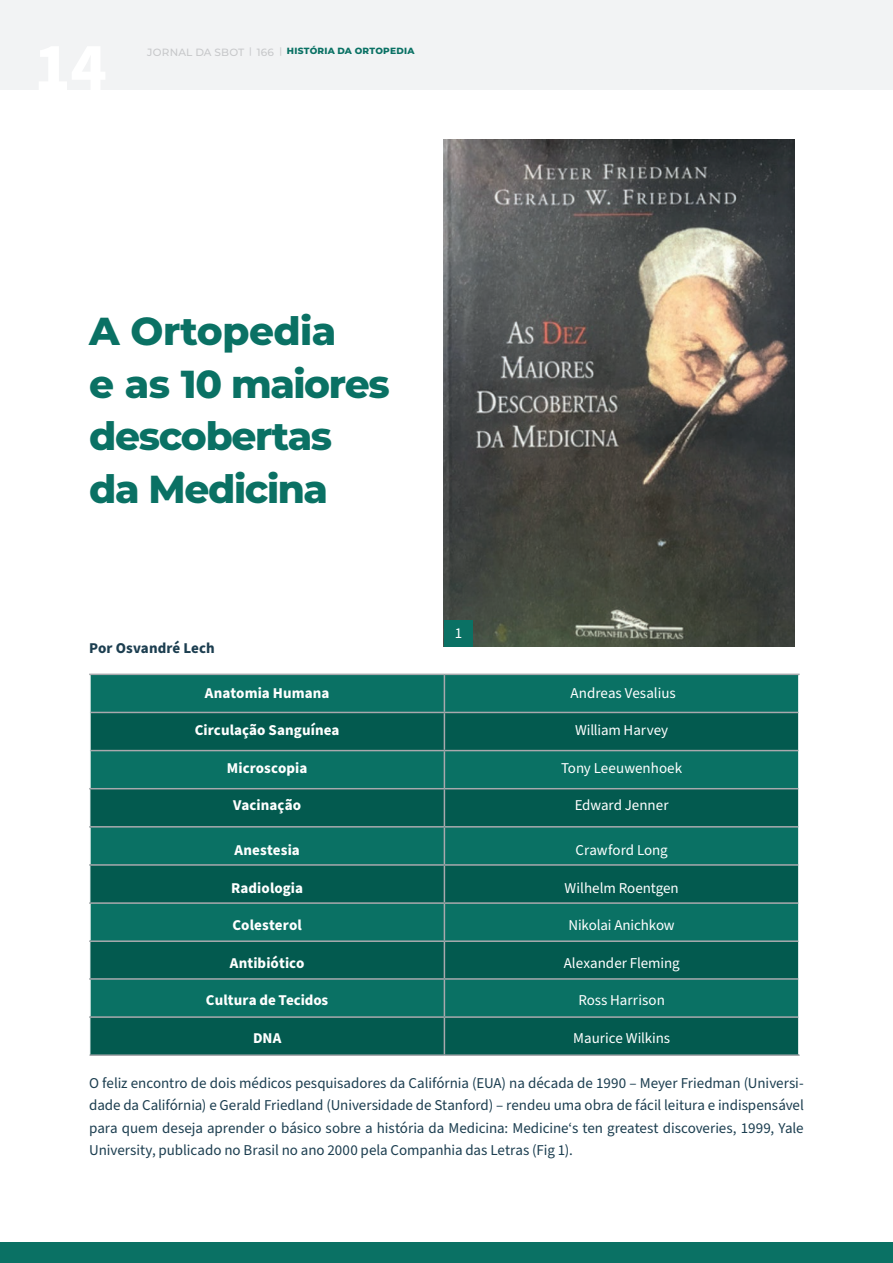
<style>
.page{position:relative;width:893px;height:1263px;background:#fff}
.page>*{position:absolute;margin:0;border:0;box-sizing:border-box;transform-origin:0 0}
.t1{font:800 39px/52.5px "Montserrat";letter-spacing:-.035em;color:#0a7164}
.t2{font:15px/22.5px "Source Sans Pro";color:#1c3e50;text-align:justify}
.t3{font:15px "Source Sans Pro";letter-spacing:-.005em;color:#fff}
.t4{font:700 15px "Source Sans Pro";letter-spacing:.005em;color:#fff}
.t5{font:700 15px "Source Sans Pro";letter-spacing:.005em;color:#1c3e50}
.t6{font:800 9px "Montserrat";letter-spacing:.03em;color:#0a7164}
.s1{font-weight:500;font-size:10.5px;color:#c7c8ca}
.s2{font-weight:500;color:#c7c8ca}
</style>
<div class="page">
<div style="left:0;top:0;width:893px;height:90px;background:#f2f3f4"></div>
<div style="left:0;top:1242px;width:893px;height:21px;background:#0a7164"></div>
<div style="left:91px;top:675px;width:707px;height:113px;background:#0a7164"></div>
<div style="left:91px;top:713px;width:707px;height:37px;background:#035a4f"></div>
<svg style="left:91px;top:789px;width:707px;height:265px;background:#066458"></svg>
<hr style="left:89px;top:674px;width:355px;height:1px;background:#a8a9ad">
<hr style="left:444px;top:674px;width:356px;height:1px;background:#a8a9ad">
<hr style="left:444px;top:675px;width:1px;height:37px;background:#a8a9ad">
<hr style="left:91px;top:712px;width:353px;height:1px;background:#a8a9ad">
<hr style="left:444px;top:712px;width:354px;height:1px;background:#a8a9ad">
<hr style="left:444px;top:713px;width:1px;height:37px;background:#a8a9ad">
<hr style="left:91px;top:750px;width:353px;height:1px;background:#a8a9ad">
<hr style="left:444px;top:750px;width:354px;height:1px;background:#a8a9ad">
<hr style="left:444px;top:751px;width:1px;height:37px;background:#a8a9ad">
<hr style="left:89px;top:788px;width:355px;height:1px;background:#a8a9ad">
<hr style="left:444px;top:788px;width:354px;height:1px;background:#a8a9ad">
<hr style="left:444px;top:789px;width:1px;height:37px;background:#a8a9ad">
<hr style="left:89px;top:826px;width:355px;height:1px;background:#a8a9ad">
<hr style="left:444px;top:826px;width:354px;height:1px;background:#a8a9ad">
<hr style="left:444px;top:827px;width:1px;height:37px;background:#a8a9ad">
<hr style="left:89px;top:864px;width:355px;height:2px;background:#a8a9ad">
<hr style="left:444px;top:864px;width:354px;height:2px;background:#a8a9ad">
<hr style="left:444px;top:866px;width:1px;height:36px;background:#a8a9ad">
<hr style="left:89px;top:902px;width:355px;height:2px;background:#a8a9ad">
<hr style="left:444px;top:902px;width:354px;height:2px;background:#a8a9ad">
<hr style="left:444px;top:904px;width:1px;height:36px;background:#a8a9ad">
<hr style="left:89px;top:940px;width:355px;height:2px;background:#a8a9ad">
<hr style="left:444px;top:940px;width:354px;height:2px;background:#a8a9ad">
<hr style="left:444px;top:942px;width:1px;height:36px;background:#a8a9ad">
<hr style="left:89px;top:978px;width:355px;height:2px;background:#a8a9ad">
<hr style="left:444px;top:978px;width:354px;height:2px;background:#a8a9ad">
<hr style="left:444px;top:980px;width:1px;height:36px;background:#a8a9ad">
<hr style="left:89px;top:1016px;width:355px;height:2px;background:#a8a9ad">
<hr style="left:444px;top:1016px;width:354px;height:2px;background:#a8a9ad">
<hr style="left:444px;top:1018px;width:1px;height:36px;background:#a8a9ad">
<hr style="left:90px;top:1054px;width:354px;height:2px;background:#a8a9ad">
<hr style="left:444px;top:1054px;width:356px;height:2px;background:#a8a9ad">
<img style="left:444px;top:139px;width:351px;height:508px">
<div style="left:444px;top:620px;width:29px;height:27px;background:#0a7164"></div>
<p class="t6" style="left:147px;top:44px;width:269px"><span class="s1">JORNAL DA SBOT</span> <span class="s2">|</span> <span class="s1">166</span> <span class="s2">|</span> HISTÓRIA DA ORTOPEDIA</p>
<h1 class="t1" style="left:89px;top:303px;width:302px">A Ortopedia<br>e as 10 maiores descobertas da Medicina</h1>
<p class="t3" style="left:455px;top:623px;width:9px">1</p>
<p class="t5" style="left:89px;top:637px;width:127px">Por Osvandré Lech</p>
<p class="t4" style="left:205px;top:682px;width:126px">Anatomia Humana</p>
<p class="t3" style="left:570px;top:683px;width:107px">Andreas Vesalius</p>
<p class="t4" style="left:195px;top:720px;width:146px">Circulação Sanguínea</p>
<p class="t3" style="left:575px;top:720px;width:95px">William Harvey</p>
<p class="t4" style="left:227px;top:757px;width:82px">Microscopia</p>
<p class="t3" style="left:561px;top:758px;width:123px">Tony Leeuwenhoek</p>
<p class="t4" style="left:233px;top:795px;width:69px">Vacinação</p>
<p class="t3" style="left:575px;top:795px;width:96px">Edward Jenner</p>
<p class="t4" style="left:234px;top:840px;width:67px">Anestesia</p>
<p class="t3" style="left:575px;top:840px;width:94px">Crawford Long</p>
<p class="t4" style="left:231px;top:877px;width:73px">Radiologia</p>
<p class="t3" style="left:565px;top:878px;width:116px">Wilhelm Roentgen</p>
<p class="t4" style="left:233px;top:915px;width:71px">Colesterol</p>
<p class="t3" style="left:569px;top:915px;width:108px">Nikolai Anichkow</p>
<p class="t4" style="left:230px;top:952px;width:76px">Antibiótico</p>
<p class="t3" style="left:564px;top:953px;width:117px">Alexander Fleming</p>
<p class="t4" style="left:206px;top:990px;width:124px">Cultura de Tecidos</p>
<p class="t3" style="left:578px;top:990px;width:88px">Ross Harrison</p>
<p class="t4" style="left:253px;top:1027px;width:30px">DNA</p>
<p class="t3" style="left:573px;top:1028px;width:98px">Maurice Wilkins</p>
<p class="t2" style="left:89px;top:1072px;width:716px">O feliz encontro de dois médicos pesquisadores da Califórnia (EUA) na década de 1990 – Meyer Friedman (Universi&shy;dade da Califórnia) e Gerald Friedland (Universidade de Stanford) – rendeu uma obra de fácil leitura e indispensável para quem deseja aprender o básico sobre a história da Medicina: Medicine‘s ten greatest discoveries, 1999, Yale University, publicado no Brasil no ano 2000 pela Companhia das Letras (Fig 1).</p>
</div>
